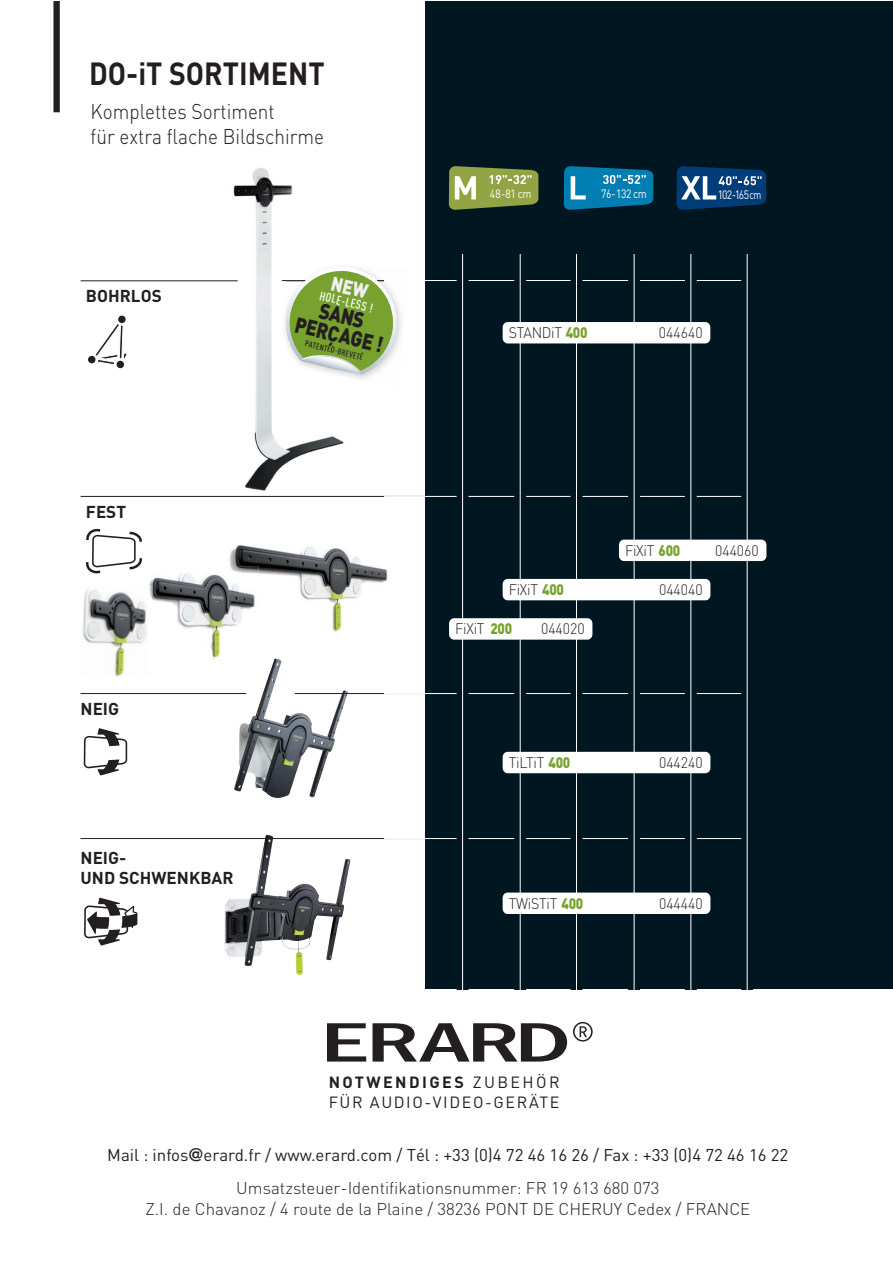
<style>
.page{position:relative;width:893px;height:1263px;background:#fff}
.page>*{position:absolute;margin:0;border:0;box-sizing:border-box;transform-origin:0 0}
.t1{font:700 31.65px "DIN";color:#231f20;scale:.9 1}
.t2{font:900 21.75px/19px "DIN";color:#231f20;text-align:center;scale:.85 1}
.t3{font:300 21.15px/25.3px "DIN";color:#231f20;scale:.9 1}
.t4{font:700 16.95px/20.4px "DIN";color:#231f20}
.t5{font:16.8px/32.2px "DIN";color:#231f20;text-align:center}
.t6{font:300 16.8px "DIN";color:#231f20}
.t7{font:16.05px/19.2px "DIN";letter-spacing:.1em;color:#231f20}
.t8{font:300 15.15px "DIN";color:#231f20;scale:.94 1}
.t9{font:300 15.15px "DIN";letter-spacing:-.02em;color:#231f20;scale:.94 1}
.t10{font:500 12.6px "DIN Cond";color:#fff}
.t11{font:12px "DIN";letter-spacing:-.04em;color:#fff;scale:.86 1}
.t12{font:500 8.55px "DIN Cond";color:#231f20}
.s1{font-weight:900;color:#78a22f}
.s2{font-weight:700}
.s3{font-family:"Futura";font-weight:500}
.s4{font-weight:300}
</style>
<div class="page">
<svg style="left:327px;top:1023px;width:39px;height:39px"></svg>
<svg style="left:372px;top:1023px;width:195px;height:39px"></svg>
<svg style="left:573px;top:1022px;width:20px;height:20px"></svg>
<div style="left:53px;top:1px;width:7px;height:111px;background:#231f20"></div>
<div style="left:425px;top:1px;width:468px;height:988px;background:#001722"></div>
<img style="left:216px;top:168px;width:138px;height:328px">
<img style="left:82px;top:590px;width:66px;height:87px">
<img style="left:149px;top:573px;width:79px;height:85px">
<img style="left:149px;top:586px;width:3px;height:72px">
<img style="left:229px;top:545px;width:159px;height:87px">
<img style="left:228px;top:567px;width:30px;height:65px">
<img style="left:234px;top:658px;width:114px;height:140px">
<img style="left:224px;top:835px;width:126px;height:140px">
<svg style="left:84px;top:898px;width:53px;height:48px"></svg>
<svg style="left:86px;top:529px;width:56px;height:44px"></svg>
<svg style="left:84px;top:728px;width:43px;height:47px"></svg>
<hr style="left:81px;top:838px;width:479px;height:1px;background:#231f20">
<hr style="left:295px;top:693px;width:265px;height:1px;background:#231f20">
<hr style="left:81px;top:693px;width:165px;height:1px;background:#231f20">
<hr style="left:81px;top:496px;width:479px;height:1px;background:#231f20">
<hr style="left:81px;top:280px;width:157px;height:1px;background:#231f20">
<hr style="left:384px;top:838px;width:361px;height:1px;background:#fff">
<hr style="left:384px;top:693px;width:361px;height:1px;background:#fff">
<hr style="left:384px;top:496px;width:361px;height:1px;background:#fff">
<hr style="left:384px;top:280px;width:362px;height:1px;background:#fff">
<svg style="left:449px;top:166px;width:89px;height:44px;background:#8d9d55"></svg>
<svg style="left:676px;top:166px;width:90px;height:44px;background:#1f507e"></svg>
<svg style="left:564px;top:166px;width:89px;height:44px;background:#127aa5"></svg>
<div style="left:88px;top:356px;width:8px;height:7px;background:#231f20;border-radius:50%"></div>
<div style="left:118px;top:316px;width:8px;height:7px;background:#231f20;border-radius:50%"></div>
<svg style="left:94px;top:322px;width:33px;height:44px"></svg>
<div style="left:117px;top:361px;width:7px;height:7px;background:#231f20;border-radius:50%"></div>
<img style="left:354px;top:374px;width:19px;height:5px">
<img style="left:277px;top:281px;width:77px;height:100px">
<img style="left:286px;top:259px;width:68px;height:8px">
<div style="left:457px;top:254px;width:11px;height:735px;background:#001722"></div>
<div style="left:514px;top:254px;width:12px;height:735px;background:#001722"></div>
<div style="left:570px;top:254px;width:12px;height:735px;background:#001722"></div>
<div style="left:628px;top:254px;width:12px;height:735px;background:#001722"></div>
<div style="left:685px;top:254px;width:12px;height:735px;background:#001722"></div>
<div style="left:741px;top:254px;width:12px;height:735px;background:#001722"></div>
<hr style="left:462px;top:254px;width:1px;height:735px;background:#fff">
<hr style="left:520px;top:254px;width:1px;height:735px;background:#fff">
<hr style="left:576px;top:254px;width:1px;height:735px;background:#fff">
<hr style="left:634px;top:254px;width:1px;height:735px;background:#fff">
<hr style="left:690px;top:254px;width:1px;height:735px;background:#fff">
<hr style="left:747px;top:254px;width:1px;height:735px;background:#fff">
<div style="left:503px;top:752px;width:207px;height:21px;background:#fff;border-radius:5px"></div>
<div style="left:449px;top:618px;width:143px;height:22px;background:#fff;border-radius:5px"></div>
<div style="left:503px;top:579px;width:207px;height:21px;background:#fff;border-radius:5px"></div>
<div style="left:619px;top:540px;width:147px;height:21px;background:#fff;border-radius:5px"></div>
<div style="left:503px;top:322px;width:207px;height:21px;background:#fff;border-radius:5px"></div>
<div style="left:503px;top:893px;width:207px;height:21px;background:#fff;border-radius:5px"></div>
<svg style="left:280px;top:267px;width:122px;height:107px"></svg>
<h1 class="t1" style="left:89px;top:55px;width:263px">DO-iT SORTIMENT</h1>
<p class="t3" style="left:91px;top:101px;width:261px">Komplettes Sortiment<br>für extra flache Bildschirme</p>
<p class="t4" style="left:86px;top:286px;width:77px">BOHRLOS</p>
<p class="t4" style="left:86px;top:502px;width:42px">FEST</p>
<p class="t10" style="left:321px;top:291px;width:56px;rotate:14deg">HOLE-LESS !</p>
<p class="t2" style="left:302px;top:298px;width:107px;rotate:14deg">SANS<br>PERÇAGE !</p>
<p class="t12" style="left:306px;top:340px;width:61px;rotate:14deg">PATENTED-BREVETÉ</p>
<p class="t4" style="left:81px;top:699px;width:40px">NEIG</p>
<p class="t4" style="left:81px;top:848px;width:154px">NEIG-<br>UND SCHWENKBAR</p>
<p class="t11" style="left:490px;top:189px;width:50px">48- 81 cm</p>
<p class="t11" style="left:601px;top:190px;width:55px">76- 132 cm</p>
<p class="t11" style="left:718px;top:191px;width:52px">102-165 cm</p>
<p class="t9" style="left:509px;top:327px;width:85px">STANDiT <span class="s1">400</span></p>
<p class="t8" style="left:659px;top:327px;width:48px">044640</p>
<p class="t8" style="left:625px;top:545px;width:60px">FiXiT <span class="s1">600</span></p>
<p class="t8" style="left:715px;top:545px;width:48px">044060</p>
<p class="t8" style="left:509px;top:584px;width:60px">FiXiT <span class="s1">400</span></p>
<p class="t8" style="left:659px;top:584px;width:48px">044040</p>
<p class="t8" style="left:455px;top:624px;width:62px">FiXiT <span class="s1">200</span></p>
<p class="t8" style="left:541px;top:624px;width:48px">044020</p>
<p class="t8" style="left:509px;top:757px;width:67px">TiLTiT <span class="s1">400</span></p>
<p class="t8" style="left:659px;top:757px;width:48px">044240</p>
<p class="t9" style="left:509px;top:898px;width:81px">TWiSTiT <span class="s1">400</span></p>
<p class="t8" style="left:659px;top:898px;width:48px">044440</p>
<p class="t7" style="left:329px;top:1075px;width:232px"><span class="s2">NOTWENDIGES</span> ZUBEHÖR<br>FÜR AUDIO-VIDEO-GERÄTE</p>
<p class="t5" style="left:107px;top:1141px;width:683px">Mail : infos<span class="s3">@</span>erard.fr / www.erard.com / Tél : +33 (0)4 72 46 16 26 / Fax : +33 (0)4 72 46 16 22<br><span class="s4">Umsatzsteuer-Identifikationsnummer: FR 19 613 680 073</span></p>
<p class="t6" style="left:145px;top:1203px;width:606px">Z.I. de Chavanoz / 4 route de la Plaine / 38236 PONT DE CHERUY Cedex / FRANCE</p>
</div>
